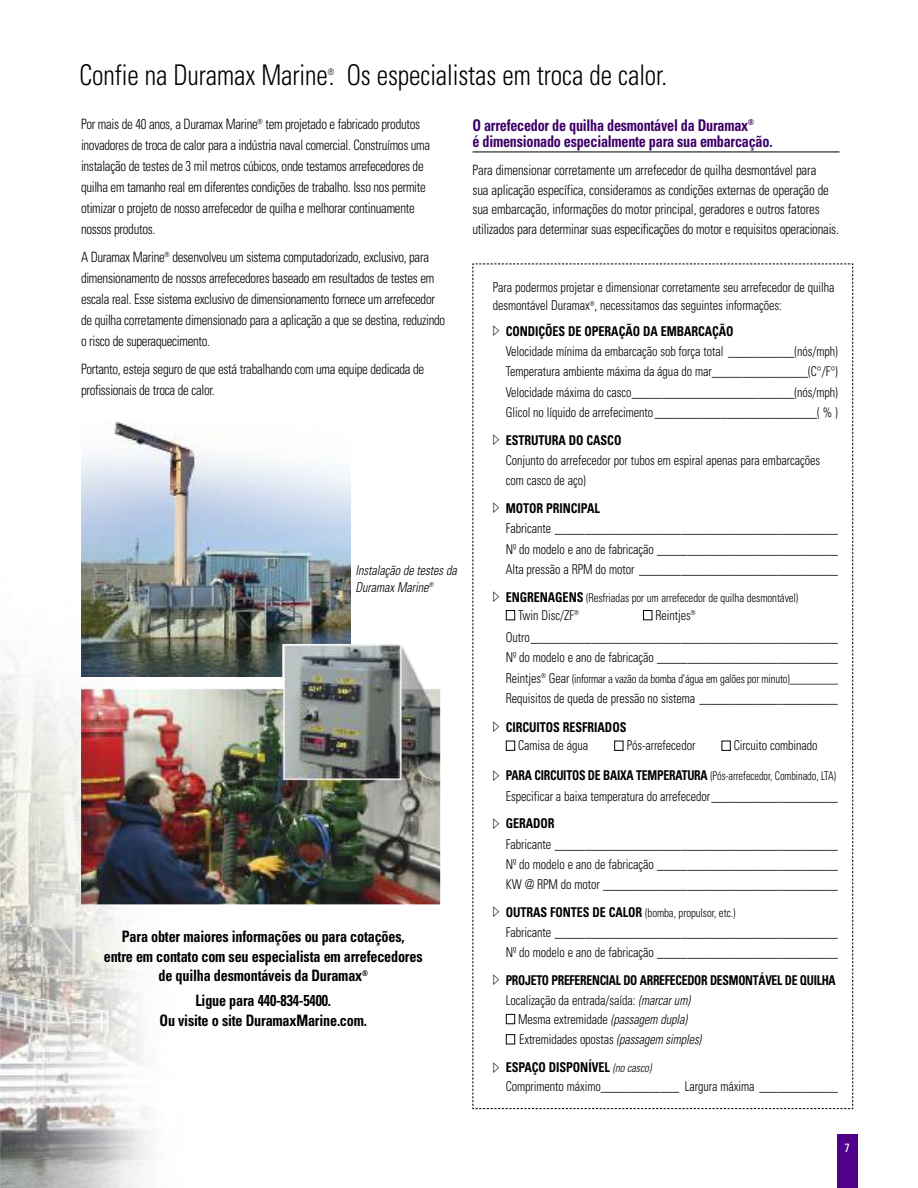
<style>
.page{position:relative;width:918px;height:1188px;background:#fff}
.page>*{position:absolute;margin:0;border:0;box-sizing:border-box;transform-origin:0 0}
.t1{font:300 condensed 28.5px "Univers";letter-spacing:-.005em;color:#000;scale:.9 1}
.t2{font:700 condensed 16.2px/16.5px "Univers";letter-spacing:-.02em;color:#3d0068;scale:.88 1}
.t3{font:700 condensed 15.75px/19.5px "Univers";letter-spacing:-.015em;color:#000;text-align:center;scale:.9 1}
.t4{font:300 condensed 14.25px/21px "Univers";letter-spacing:-.02em;color:#000;scale:.9 1}
.t5{font:300 condensed 13.5px/20.2px "Univers";letter-spacing:-.005em;color:#000;scale:.9 1}
.t6{font:700 condensed 13.5px/20.2px "Univers";letter-spacing:-.005em;color:#000;scale:.87 1}
.t7{font:700 condensed 13.5px "Univers";letter-spacing:-.005em;color:#000;scale:.9 1}
.t8{font:italic 300 condensed 13.5px/16.5px "Univers";letter-spacing:-.005em;color:#000;scale:.9 1}
.t9{font:300 condensed 12px "Univers";letter-spacing:-.005em;color:#000;scale:.9 1}
.t10{font:condensed 12px "Univers";color:#fff}
.t11{font:300 condensed 9px "Univers";color:#000;scale:.9 1}
.s1{font-weight:700;font-size:13.5px}
.s2{color:#fff}
.s3{font-size:13.5px}
.s4{font-weight:700}
.s5{font-size:12px}
.s6{font-weight:300}
.s7{font-weight:300;font-style:italic}
.s8{font-style:italic}
.s9{font-style:italic;font-size:12px}
</style>
<div class="page">
<img style="left:0;top:653px;width:189px;height:535px">
<img style="left:81px;top:421px;width:270px;height:223px">
<div style="left:837px;top:1134px;width:20px;height:54px;background:#50008b"></div>
<hr style="left:472px;top:152px;width:367px;height:1px;background:#000">
<img style="left:81px;top:644px;width:359px;height:260px">
<svg style="left:472px;top:263px;width:381px;height:846px"></svg>
<h1 class="t1" style="left:80px;top:65px;width:654px">Confie na Duramax Marine. Os especialistas em troca de calor.</h1>
<p class="t11" style="left:328px;top:68px;width:9px">®</p>
<p class="t4" style="left:81px;top:115px;width:390px">Por mais de 40 anos, a Duramax Marine<sup>®</sup> tem projetado e fabricado produtos inovadores de troca de calor para a indústria naval comercial. Construímos uma instalação de testes de 3 mil metros cúbicos, onde testamos arrefecedores de quilha em tamanho real em diferentes condições de trabalho. Isso nos permite otimizar o projeto de nosso arrefecedor de quilha e melhorar continuamente nossos produtos.</p>
<p class="t4" style="left:81px;top:248px;width:406px">A Duramax Marine<sup>®</sup> desenvolveu um sistema computadorizado, exclusivo, para dimensionamento de nossos arrefecedores baseado em resultados de testes em escala real. Esse sistema exclusivo de dimensionamento fornece um arrefecedor de quilha corretamente dimensionado para a aplicação a que se destina, reduzindo o risco de superaquecimento.</p>
<p class="t4" style="left:81px;top:360px;width:383px">Portanto, esteja seguro de que está trabalhando com uma equipe dedicada de profissionais de troca de calor.</p>
<p class="t8" style="left:356px;top:563px;width:114px">Instalação de testes da<br>Duramax Marine<sup>®</sup></p>
<p class="t3" style="left:104px;top:928px;width:356px">Para obter maiores informações ou para cotações,<br>entre em contato com seu especialista em arrefecedores de quilha desmontáveis da Duramax<sup>®</sup></p>
<p class="t3" style="left:160px;top:992px;width:232px">Ligue para 440-834-5400.<br>Ou visite o site DuramaxMarine.com.</p>
<p class="t2" style="left:472px;top:118px;width:342px">O arrefecedor de quilha desmontável da Duramax<sup>®<br></sup>é dimensionado especialmente para sua embarcação.</p>
<p class="t4" style="left:473px;top:162px;width:409px;line-height:19.5px">Para dimensionar corretamente um arrefecedor de quilha desmontável para<br>sua aplicação específica, consideramos as condições externas de operação de sua embarcação, informações do motor principal, geradores e outros fatores utilizados para determinar suas especificações do motor e requisitos operacionais.</p>
<p class="t5" style="left:493px;top:280px;width:381px;line-height:18px">Para podermos projetar e dimensionar corretamente seu arrefecedor de quilha desmontável Duramax<sup>®</sup>, necessitamos das seguintes informações:</p>
<p class="t7" style="left:506px;top:326px;width:255px">CONDIÇÕES DE OPERAÇÃO DA EMBARCAÇÃO</p>
<p class="t5" style="left:506px;top:343px;width:371px;text-align:justify">Velocidade mínima da embarcação sob força total ___________(nós/mph)<br>Temperatura ambiente máxima da água do mar________________(C°/F°)<br>Velocidade máxima do casco___________________________(nós/mph)<br>Glicol no líquido de arrefecimento___________________________( % )</p>
<p class="t7" style="left:506px;top:435px;width:130px">ESTRUTURA DO CASCO</p>
<p class="t5" style="left:506px;top:451px;width:351px">Conjunto do arrefecedor por tubos em espiral apenas para embarcações com casco de aço)</p>
<p class="t7" style="left:506px;top:503px;width:106px">MOTOR PRINCIPAL</p>
<p class="t5" style="left:506px;top:520px;width:371px;text-align:justify">Fabricante _______________________________________________ Nº do modelo e ano de fabricação ______________________________ Alta pressão a RPM do motor _________________________________</p>
<p class="t9" style="left:506px;top:593px;width:327px"><span class="s1">ENGRENAGENS</span> (Resfriadas por um arrefecedor de quilha desmontável)</p>
<p class="t5" style="left:506px;top:606px;width:83px"><span class="s2">■</span> Twin Disc/ZF<sup>®</sup></p>
<p class="t5" style="left:506px;top:605px;width:371px;line-height:22.4px;text-align:center"><span class="s2">■</span> Reintjes<sup>®<br></sup>Outro___________________________________________________</p>
<p class="t5" style="left:506px;top:649px;width:371px">Nº do modelo e ano de fabricação ______________________________</p>
<p class="t9" style="left:506px;top:674px;width:371px"><span class="s3">Reintjes</span><sup>®</sup> <span class="s3">Gear</span> (informar a vazão da bomba d’água em galões por minuto)_________</p>
<p class="t5" style="left:506px;top:689px;width:371px">Requisitos de queda de pressão no sistema _______________________</p>
<p class="t7" style="left:506px;top:722px;width:136px">CIRCUITOS RESFRIADOS</p>
<p class="t5" style="left:506px;top:737px;width:93px"><span class="s2">■</span> Camisa de água</p>
<p class="t5" style="left:614px;top:737px;width:92px"><span class="s2">■</span> Pós-arrefecedor</p>
<p class="t5" style="left:722px;top:737px;width:108px"><span class="s2">■</span> Circuito combinado</p>
<p class="t5" style="left:506px;top:767px;width:371px"><span class="s4">PARA CIRCUITOS DE BAIXA TEMPERATURA</span> <span class="s5">(Pós-arrefecedor, Combinado, LTA)<br></span>Especificar a baixa temperatura do arrefecedor_____________________</p>
<p class="t7" style="left:506px;top:819px;width:56px">GERADOR</p>
<p class="t5" style="left:506px;top:835px;width:371px;text-align:justify">Fabricante _______________________________________________ Nº do modelo e ano de fabricação ______________________________ KW @ RPM do motor _______________________________________</p>
<p class="t9" style="left:506px;top:908px;width:257px"><span class="s1">OUTRAS FONTES DE CALOR</span> (bomba, propulsor, etc.)</p>
<p class="t5" style="left:506px;top:923px;width:371px">Fabricante _______________________________________________<br>Nº do modelo e ano de fabricação ______________________________</p>
<p class="t6" style="left:506px;top:971px;width:381px">PROJETO PREFERENCIAL DO ARREFECEDOR DESMONTÁVEL DE QUILHA<br><span class="s6">Localização da entrada/saída:</span> <span class="s7">(marcar um)</span></p>
<p class="t5" style="left:506px;top:1010px;width:203px"><span class="s2">■</span> Mesma extremidade <span class="s8">(passagem dupla)</span></p>
<p class="t5" style="left:506px;top:1026px;width:219px;line-height:28.3px"><span class="s2">■</span> Extremidades opostas <span class="s8">(passagem simples)<br></span><span class="s4">ESPAÇO DISPONÍVEL</span> <span class="s9">(no casco)</span></p>
<p class="t5" style="left:506px;top:1077px;width:371px">Comprimento máximo_____________ Largura máxima _____________</p>
<p class="t10" style="left:844px;top:1143px;width:7px">7</p>
</div>
